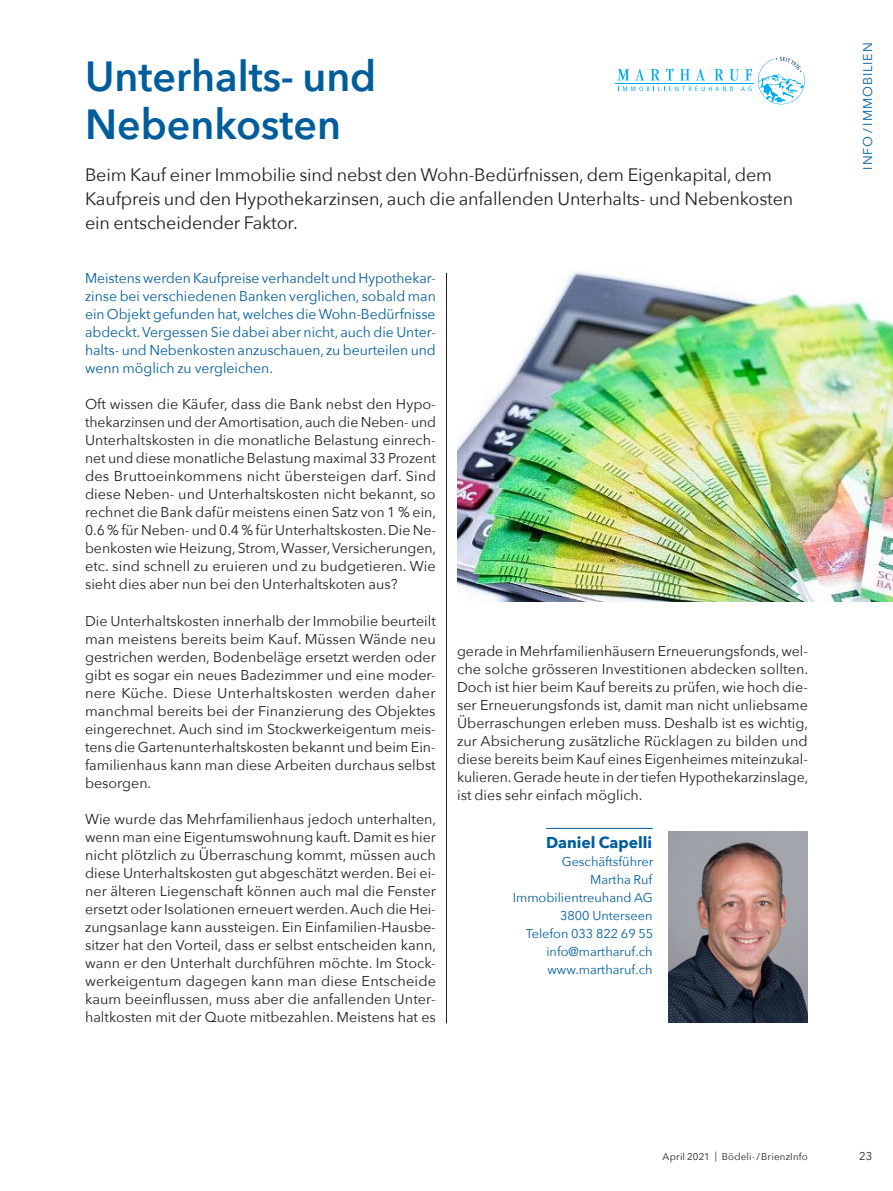
<style>
.page{position:relative;width:893px;height:1191px;background:#fff}
.page>*{position:absolute;margin:0;border:0;box-sizing:border-box;transform-origin:0 0}
.Titel{font:600 42px/48px "Avenir Next";color:#005d9c}
.Lead{font:18px/24px "Avenir Next";letter-spacing:-.01em;color:#231f20}
.Kasten_Titel{font:700 15.75px "Avenir Next";color:#005d9c}
.Grundtext{font:14.25px/18px "Avenir Next";color:#231f20;text-align:justify}
.Grundtext-2{font:14.25px/18px "Avenir Next";color:#005d9c;text-align:justify}
.Kasten_GT{font:12.75px/18px "Avenir Next";color:#005d9c;text-align:right}
.Rubriktitel{font:12.75px "Avenir Next";letter-spacing:.07em;color:#005d9c}
.t1{font:11.25px "Avenir Next";color:#231f20}
.t2{font:9.75px "Avenir Next";letter-spacing:.02em;color:#231f20}
</style>
<div class="page">
<hr style="left:446px;top:273px;width:1px;height:750px;background:#231f20">
<hr style="left:546px;top:828px;width:107px;height:1px;background:#005d9c">
<img style="left:669px;top:831px;width:139px;height:191px">
<hr style="left:615px;top:83px;width:138px;height:1px;background:#00aeef">
<svg style="left:617px;top:56px;width:188px;height:49px"></svg>
<img style="left:457px;top:271px;width:436px;height:330px">
<p class="Titel" style="left:85px;top:51px;width:293px">Unterhalts- und<br>Nebenkosten</p>
<p class="Lead" style="left:85px;top:162px;width:710px">Beim Kauf einer Immobilie sind nebst den Wohn-Bedürfnissen, dem Eigenkapital, dem<br>Kaufpreis und den Hypothekarzinsen, auch die anfallenden Unterhalts- und Nebenkosten ein entscheidender Faktor.</p>
<p class="Grundtext-2" style="left:85px;top:268px;width:352px">Meistens werden Kaufpreise verhandelt und Hypothekar&shy;zinse bei verschiedenen Banken verglichen, sobald man ein Objekt gefunden hat, welches die Wohn-Bedürfnisse abdeckt. Vergessen Sie dabei aber nicht, auch die Unter&shy;halts- und Nebenkosten anzuschauen, zu beurteilen und wenn möglich zu vergleichen.</p>
<p class="Grundtext" style="left:85px;top:394px;width:353px">Oft wissen die Käufer, dass die Bank nebst den Hypo&shy;thekarzinsen und der Amortisation, auch die Neben- und Unterhaltskosten in die monatliche Belastung einrech&shy;net und diese monatliche Belastung maximal 33 Prozent des Bruttoeinkommens nicht übersteigen darf. Sind diese Neben- und Unterhaltskosten nicht bekannt, so rechnet die Bank dafür meistens einen Satz von 1 % ein, 0.6 % für Neben- und 0.4 % für Unterhaltskosten. Die Ne&shy;benkosten wie Heizung, Strom, Wasser, Versicherungen, etc. sind schnell zu eruieren und zu budgetieren. Wie sieht dies aber nun bei den Unterhaltskoten aus?</p>
<p class="Grundtext" style="left:85px;top:611px;width:352px">Die Unterhaltskosten innerhalb der Immobilie beurteilt man meistens bereits beim Kauf. Müssen Wände neu gestrichen werden, Bodenbeläge ersetzt werden oder gibt es sogar ein neues Badezimmer und eine moder&shy;nere Küche. Diese Unterhaltskosten werden daher manchmal bereits bei der Finanzierung des Objektes eingerechnet. Auch sind im Stockwerkeigentum meis&shy;tens die Gartenunterhaltskosten bekannt und beim Ein&shy;familienhaus kann man diese Arbeiten durchaus selbst besorgen.</p>
<p class="Grundtext" style="left:85px;top:809px;width:353px">Wie wurde das Mehrfamilienhaus jedoch unterhalten, wenn man eine Eigentumswohnung kauft. Damit es hier nicht plötzlich zu Überraschung kommt, müssen auch diese Unterhaltskosten gut abgeschätzt werden. Bei ei&shy;ner älteren Liegenschaft können auch mal die Fenster ersetzt oder Isolationen erneuert werden. Auch die Hei&shy;zungsanlage kann aussteigen. Ein Einfamilien-Hausbe&shy;sitzer hat den Vorteil, dass er selbst entscheiden kann, wann er den Unterhalt durchführen möchte. Im Stock&shy;werkeigentum dagegen kann man diese Entscheide kaum beeinflussen, muss aber die anfallenden Unter&shy;haltkosten mit der Quote mitbezahlen. Meistens hat es</p>
<p class="Grundtext" style="left:457px;top:641px;width:353px">gerade in Mehrfamilienhäusern Erneuerungsfonds, wel&shy;che solche grösseren Investitionen abdecken sollten.<br>Doch ist hier beim Kauf bereits zu prüfen, wie hoch die&shy;ser Erneuerungsfonds ist, damit man nicht unliebsame Überraschungen erleben muss. Deshalb ist es wichtig, zur Absicherung zusätzliche Rücklagen zu bilden und diese bereits beim Kauf eines Eigenheimes miteinzukal&shy;kulieren. Gerade heute in der tiefen Hypothekarzinslage, ist dies sehr einfach möglich.</p>
<p class="Kasten_Titel" style="left:546px;top:828px;width:108px">Daniel Capelli</p>
<p class="Kasten_GT" style="left:513px;top:852px;width:142px">Geschäftsführer<br>Martha Ruf<br>Immobilientreuhand AG</p>
<p class="Kasten_GT" style="left:560px;top:906px;width:94px">3800 Unterseen</p>
<p class="Kasten_GT" style="left:526px;top:924px;width:129px">Telefon 033 822 69 55 info@martharuf.ch</p>
<p class="Kasten_GT" style="left:547px;top:960px;width:107px">www.martharuf.ch</p>
<p class="Rubriktitel" style="left:857px;top:170px;width:128px;rotate:-90deg">INFO / IMMOBILIEN</p>
<p class="t2" style="left:663px;top:1148px;width:147px">April 2021 | Bödeli-/BrienzInfo</p>
<p class="t1" style="left:859px;top:1147px;width:15px">23</p>
</div>
